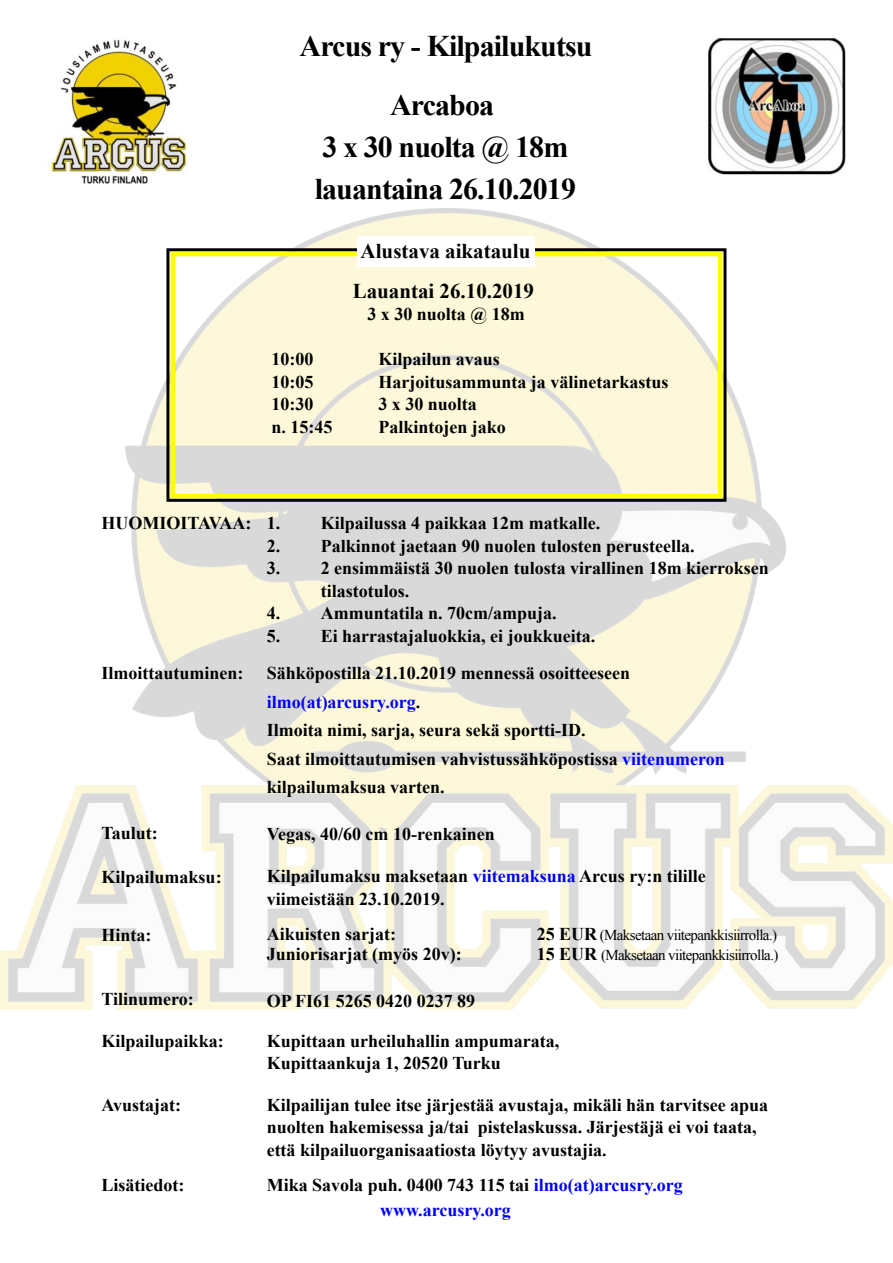
<style>
.page{position:relative;width:893px;height:1263px;background:#fff}
.page>*{position:absolute;margin:0;border:0;box-sizing:border-box;transform-origin:0 0}
.t1{font:700 30px/42px "Times New Roman";letter-spacing:-.03em;color:#000;text-align:center}
.t2{font:700 21px "Times New Roman";color:#000}
.t3{font:700 18px/22.5px "Times New Roman";color:#000}
.t4{font:700 18px "Times New Roman";color:#00f}
.t5{font:15px "Times New Roman";letter-spacing:-.04em;color:#000}
.s1{color:#00f}
.s2{font-weight:700;font-size:18px}
</style>
<div class="page">
<img style="left:0;top:208px;width:893px;height:801px">
<img style="left:47px;top:39px;width:140px;height:145px">
<img style="left:708px;top:38px;width:138px;height:137px">
<div style="left:170px;top:252px;width:552px;height:246px;border:4px solid #ff0"></div>
<div style="left:166px;top:248px;width:560px;height:254px;border:3px solid #000"></div>
<div style="left:358px;top:236px;width:177px;height:30px;background:#fff"></div>
<h1 class="t1" style="left:300px;top:25px;width:294px">Arcus ry - Kilpailukutsu</h1>
<h1 class="t1" style="left:315px;top:84px;width:263px">Arcaboa<br>3 x 30 nuolta @ 18m lauantaina 26.10.2019</h1>
<p class="t2" style="left:361px;top:240px;width:171px">Alustava aikataulu</p>
<p class="t2" style="left:353px;top:279px;width:183px">Lauantai 26.10.2019</p>
<p class="t3" style="left:367px;top:303px;width:159px">3 x 30 nuolta @ 18m</p>
<p class="t3" style="left:272px;top:348px;width:43px">10:00</p>
<p class="t3" style="left:378px;top:348px;width:123px">Kilpailun avaus</p>
<p class="t3" style="left:272px;top:370px;width:43px">10:05</p>
<p class="t3" style="left:378px;top:370px;width:292px">Harjoitusammunta ja välinetarkastus</p>
<p class="t3" style="left:272px;top:393px;width:43px">10:30</p>
<p class="t3" style="left:378px;top:393px;width:100px">3 x 30 nuolta</p>
<p class="t3" style="left:272px;top:415px;width:63px">n. 15:45</p>
<p class="t3" style="left:378px;top:415px;width:129px">Palkintojen jako</p>
<p class="t3" style="left:102px;top:512px;width:180px">HUOMIOITAVAA: 1.</p>
<p class="t3" style="left:321px;top:512px;width:281px">Kilpailussa 4 paikkaa 12m matkalle.</p>
<p class="t3" style="left:267px;top:534px;width:430px">2. Palkinnot jaetaan 90 nuolen tulosten perusteella.</p>
<p class="t3" style="left:321px;top:557px;width:450px;text-indent:-54px">3. 2 ensimmäistä 30 nuolen tulosta virallinen 18m kierroksen tilastotulos.</p>
<p class="t3" style="left:267px;top:602px;width:292px">4. Ammuntatila n. 70cm/ampuja.</p>
<p class="t3" style="left:267px;top:624px;width:330px">5. Ei harrastajaluokkia, ei joukkueita.</p>
<p class="t3" style="left:102px;top:662px;width:144px">Ilmoittautuminen:</p>
<p class="t3" style="left:267px;top:659px;width:460px;line-height:28.5px">Sähköpostilla 21.10.2019 mennessä osoitteeseen <span class="s1">ilmo(at)arcusry.org</span>.<br>Ilmoita nimi, sarja, seura sekä sportti-ID.<br>Saat ilmoittautumisen vahvistussähköpostissa <span class="s1">viitenumeron </span>kilpailumaksua varten.</p>
<p class="t3" style="left:102px;top:822px;width:58px">Taulut:</p>
<p class="t3" style="left:267px;top:822px;width:230px">Vegas, 40/60 cm 10-renkainen</p>
<p class="t3" style="left:102px;top:865px;width:122px">Kilpailumaksu:</p>
<p class="t3" style="left:267px;top:865px;width:441px">Kilpailumaksu maksetaan <span class="s1">viitemaksuna</span> Arcus ry:n tilille viimeistään 23.10.2019.</p>
<p class="t3" style="left:102px;top:924px;width:52px">Hinta:</p>
<p class="t3" style="left:267px;top:923px;width:131px">Aikuisten sarjat:</p>
<p class="t5" style="left:537px;top:927px;width:242px"><span class="s2">25 EUR</span> (Maksetaan viitepankkisiirrolla.)</p>
<p class="t3" style="left:267px;top:942px;width:196px">Juniorisarjat (myös 20v):</p>
<p class="t5" style="left:537px;top:946px;width:243px"><span class="s2">15 EUR</span> (Maksetaan viitepankkisiirrolla.)</p>
<p class="t3" style="left:102px;top:988px;width:94px">Tilinumero:</p>
<p class="t3" style="left:267px;top:989px;width:210px">OP FI61 5265 0420 0237 89</p>
<p class="t3" style="left:102px;top:1030px;width:124px">Kilpailupaikka:</p>
<p class="t3" style="left:267px;top:1029px;width:294px">Kupittaan urheiluhallin ampumarata,<br>Kupittaankuja 1, 20520 Turku</p>
<p class="t3" style="left:102px;top:1094px;width:81px">Avustajat:</p>
<p class="t3" style="left:267px;top:1093px;width:503px">Kilpailijan tulee itse järjestää avustaja, mikäli hän tarvitsee apua nuolten hakemisessa ja/tai pistelaskussa. Järjestäjä ei voi taata, että kilpailuorganisaatiosta löytyy avustajia.</p>
<p class="t3" style="left:102px;top:1173px;width:84px">Lisätiedot:</p>
<p class="t3" style="left:267px;top:1173px;width:418px">Mika Savola puh. 0400 743 115 tai <span class="s1">ilmo(at)arcusry.org</span></p>
<p class="t4" style="left:380px;top:1200px;width:132px">www.arcusry.org</p>
</div>
